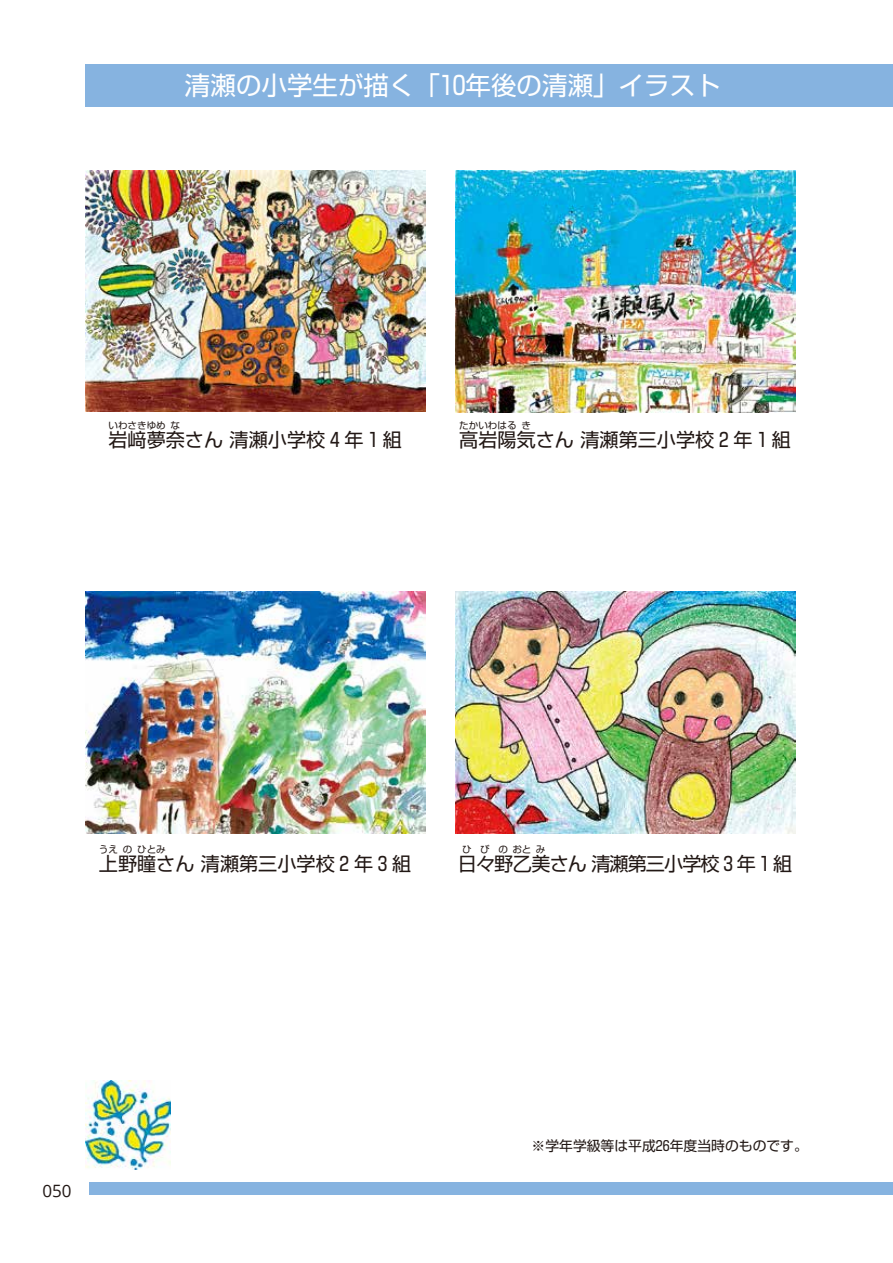
<style>
.page{position:relative;width:893px;height:1263px;background:#fff}
.page>*{position:absolute;margin:0;border:0;box-sizing:border-box;transform-origin:0 0}
.t1{font:25.5px "Shin Go Pr 6";color:#fff}
.t2{font:19.2px "Shin Go Pr 6";color:#221815}
.t3{font:19.2px "Shin Go Pr 6";letter-spacing:-.05em;color:#221815}
.t4{font:16.95px "Open Sans";color:#221815}
.t5{font:13.8px "Shin Go Pr 6";color:#221815}
.t6{font:9.6px "Shin Go Pr 6";color:#221815}
</style>
<div class="page">
<div style="left:85px;top:64px;width:808px;height:42px;background:#86b3e0"></div>
<div style="left:89px;top:1182px;width:804px;height:13px;background:#86b3e0"></div>
<img style="left:85px;top:170px;width:340px;height:241px">
<img style="left:85px;top:591px;width:340px;height:243px">
<img style="left:455px;top:170px;width:340px;height:243px">
<img style="left:455px;top:591px;width:340px;height:243px">
<img style="left:85px;top:1081px;width:85px;height:88px">
<h1 class="t1" style="left:185px;top:64px;width:537px">清瀬の小学生が描く「10年後の清瀬」イラスト</h1>
<p class="t6" style="left:108px;top:418px;width:59px">いわさきゆめ</p>
<p class="t6" style="left:171px;top:418px;width:11px">な</p>
<p class="t2" style="left:108px;top:424px;width:295px">岩﨑夢奈さん 清瀬小学校 4 年 1 組</p>
<p class="t6" style="left:459px;top:418px;width:59px">たかいわはる</p>
<p class="t6" style="left:521px;top:418px;width:11px">き</p>
<p class="t2" style="left:459px;top:424px;width:333px">高岩陽気さん 清瀬第三小学校 2 年 1 組</p>
<p class="t6" style="left:99px;top:841px;width:21px">うえ</p>
<p class="t6" style="left:123px;top:841px;width:11px">の</p>
<p class="t6" style="left:137px;top:841px;width:30px">ひとみ</p>
<p class="t2" style="left:99px;top:847px;width:314px">上野瞳さん 清瀬第三小学校 2 年 3 組</p>
<p class="t6" style="left:462px;top:841px;width:11px">ひ</p>
<p class="t6" style="left:480px;top:841px;width:11px">び</p>
<p class="t6" style="left:498px;top:841px;width:48px">のおとみ</p>
<p class="t3" style="left:458px;top:847px;width:336px">日々野乙美さん 清瀬第三小学校 3 年 1 組</p>
<p class="t4" style="left:43px;top:1179px;width:31px">050</p>
<p class="t5" style="left:531px;top:1135px;width:278px">※学年学級等は平成26年度当時のものです。</p>
</div>
